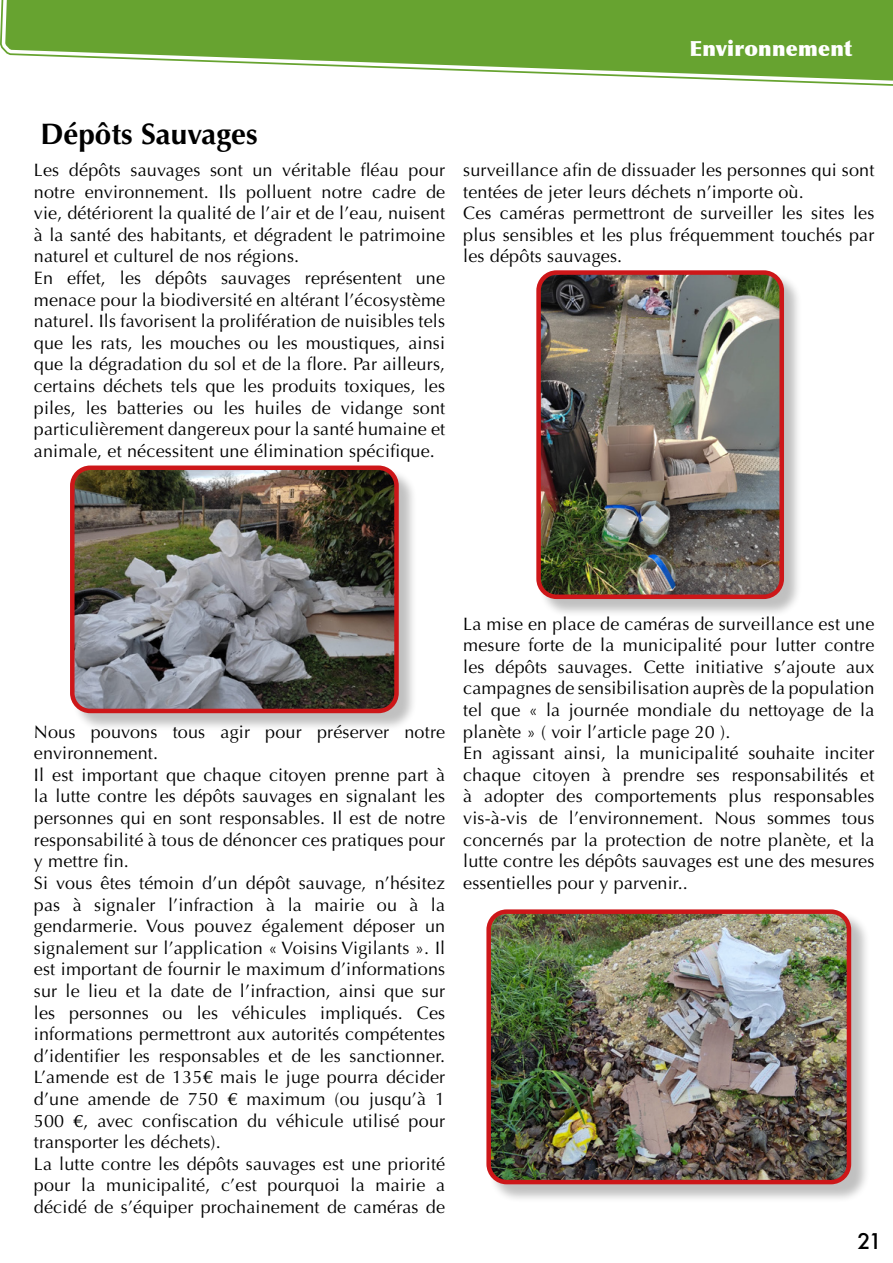
<style>
.page{position:relative;width:893px;height:1263px;background:#fff}
.page>*{position:absolute;margin:0;border:0;box-sizing:border-box;transform-origin:0 0}
.t1{font:700 29.7px "Optima";color:#000}
.t2{font:900 21px "Optima";letter-spacing:.01em;color:#fff}
.t3{font:500 21px "Futura";color:#000}
.t4{font:18px/21.6px "Optima";letter-spacing:.01em;color:#000}
</style>
<div class="page">
<div style="left:488px;top:911px;width:382px;height:292px;background:#000;opacity:.25"></div>
<img style="left:489px;top:912px;width:360px;height:270px">
<div style="left:486px;top:909px;width:365px;height:275px;border:4px solid #cd1719;border-radius:18px"></div>
<div style="left:72px;top:467px;width:346px;height:265px;background:#000;opacity:.25"></div>
<img style="left:72px;top:468px;width:324px;height:243px">
<div style="left:70px;top:465px;width:329px;height:248px;border:4px solid #cd1719;border-radius:18px"></div>
<div style="left:538px;top:272px;width:265px;height:346px;background:#000;opacity:.25"></div>
<img style="left:539px;top:273px;width:243px;height:324px">
<div style="left:536px;top:270px;width:248px;height:329px;border:4px solid #cd1719;border-radius:18px"></div>
<svg style="left:3px;top:0;width:890px;height:83px"></svg>
<p class="t2" style="left:689px;top:36px;width:164px">Environnement</p>
<h1 class="t1" style="left:40px;top:117px;width:219px">Dépôts Sauvages</h1>
<p class="t4" style="left:34px;top:159px;width:413px">Les dépôts sauvages sont un véritable fléau pour notre environnement. Ils polluent notre cadre de vie, détériorent la qualité de l’air et de l’eau, nuisent à la santé des habitants, et dégradent le patrimoine naturel et culturel de nos régions.<br>En effet, les dépôts sauvages représentent une menace pour la biodiversité en altérant l’écosystème naturel. Ils favorisent la prolifération de nuisibles tels que les rats, les mouches ou les moustiques, ainsi que la dégradation du sol et de la flore. Par ailleurs, certains déchets tels que les produits toxiques, les piles, les batteries ou les huiles de vidange sont particulièrement dangereux pour la santé humaine et animale, et nécessitent une élimination spécifique.</p>
<p class="t4" style="left:463px;top:159px;width:413px">surveillance afin de dissuader les personnes qui sont tentées de jeter leurs déchets n’importe où.<br>Ces caméras permettront de surveiller les sites les plus sensibles et les plus fréquemment touchés par les dépôts sauvages.</p>
<p class="t4" style="left:34px;top:721px;width:413px">Nous pouvons tous agir pour préserver notre environnement.<br>Il est important que chaque citoyen prenne part à la lutte contre les dépôts sauvages en signalant les personnes qui en sont responsables. Il est de notre responsabilité à tous de dénoncer ces pratiques pour y mettre fin.<br>Si vous êtes témoin d’un dépôt sauvage, n’hésitez pas à signaler l’infraction à la mairie ou à la gendarmerie. Vous pouvez également déposer un signalement sur l’application « Voisins Vigilants ». Il est important de fournir le maximum d’informations sur le lieu et la date de l’infraction, ainsi que sur les personnes ou les véhicules impliqués. Ces informations permettront aux autorités compétentes d’identifier les responsables et de les sanctionner.<br>L’amende est de 135€ mais le juge pourra décider d’une amende de 750 € maximum (ou jusqu’à 1<br>500 €, avec confiscation du véhicule utilisé pour transporter les déchets).<br>La lutte contre les dépôts sauvages est une priorité pour la municipalité, c’est pourquoi la mairie a décidé de s’équiper prochainement de caméras de</p>
<p class="t4" style="left:463px;top:613px;width:413px">La mise en place de caméras de surveillance est une mesure forte de la municipalité pour lutter contre les dépôts sauvages. Cette initiative s’ajoute aux campagnes de sensibilisation auprès de la population tel que « la journée mondiale du nettoyage de la planète » ( voir l’article page 20 ).<br>En agissant ainsi, la municipalité souhaite inciter chaque citoyen à prendre ses responsabilités et à adopter des comportements plus responsables vis-à-vis de l’environnement. Nous sommes tous concernés par la protection de notre planète, et la lutte contre les dépôts sauvages est une des mesures essentielles pour y parvenir..</p>
<p class="t3" style="left:857px;top:1227px;width:26px">21</p>
</div>
